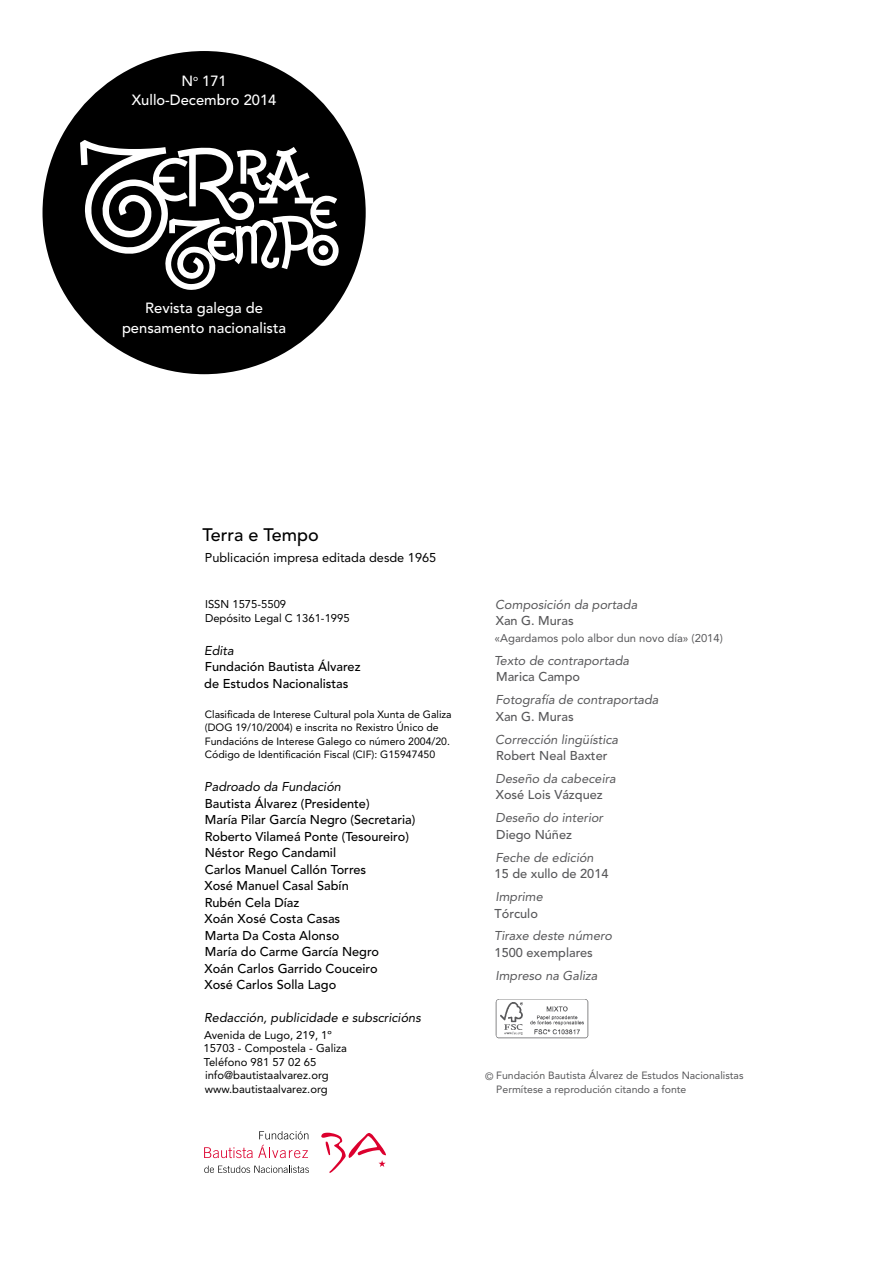
<style>
.page{position:relative;width:893px;height:1263px;background:#fff}
.page>*{position:absolute;margin:0;border:0;box-sizing:border-box;transform-origin:0 0}
.t1{font:500 18px "Avenir";color:#000}
.t2{font:500 14.7px/19.5px "Avenir";color:#fff;text-align:center}
.t3{font:500 12.75px/16.5px "Avenir";color:#000}
.t4{font:italic 12.75px "Avenir";color:#58585a}
.t5{font:500 12.75px "Avenir";color:#58585a}
.t6{font:italic 12.75px "Avenir";color:#000}
.t7{font:12.75px "Avenir";color:#000}
.t8{font:11.25px/13.5px "Avenir";color:#000}
.t9{font:11.25px "Avenir";color:#58585a}
.t10{font:10.5px/13.5px "Avenir";color:#000}
.t11{font:10.5px/13.5px "Avenir";color:#58585a}
</style>
<div class="page">
<div style="left:43px;top:51px;width:323px;height:323px;background:#000;border-radius:50%"></div>
<svg style="left:80px;top:140px;width:259px;height:150px"></svg>
<img style="left:495px;top:999px;width:94px;height:40px">
<svg style="left:259px;top:1131px;width:49px;height:8px"></svg>
<svg style="left:204px;top:1165px;width:105px;height:8px"></svg>
<svg style="left:204px;top:1145px;width:104px;height:13px"></svg>
<svg style="left:321px;top:1133px;width:65px;height:40px"></svg>
<p class="t2" style="left:132px;top:72px;width:146px">N<sup>o</sup> 171<br>Xullo-Decembro 2014</p>
<p class="t2" style="left:122px;top:299px;width:166px">Revista galega de pensamento nacionalista</p>
<h1 class="t1" style="left:202px;top:524px;width:118px">Terra e Tempo</h1>
<p class="t7" style="left:205px;top:550px;width:233px">Publicación impresa editada desde 1965</p>
<p class="t8" style="left:205px;top:598px;width:146px">ISSN 1575-5509<br>Depósito Legal C 1361-1995</p>
<p class="t6" style="left:204px;top:643px;width:31px">Edita</p>
<p class="t3" style="left:204px;top:659px;width:158px">Fundación Bautista Álvarez de Estudos Nacionalistas</p>
<p class="t10" style="left:205px;top:707px;width:248px">Clasificada de Interese Cultural pola Xunta de Galiza (DOG 19/10/2004) e inscrita no Rexistro Único de Fundacións de Interese Galego co número 2004/20.<br>Código de Identificación Fiscal (CIF): G15947450</p>
<p class="t6" style="left:204px;top:779px;width:138px">Padroado da Fundación</p>
<p class="t3" style="left:204px;top:795px;width:212px">Bautista Álvarez (Presidente)<br>María Pilar García Negro (Secretaria)<br>Roberto Vilameá Ponte (Tesoureiro)<br>Néstor Rego Candamil<br>Carlos Manuel Callón Torres<br>Xosé Manuel Casal Sabín<br>Rubén Cela Díaz<br>Xoán Xosé Costa Casas<br>Marta Da Costa Alonso<br>María do Carme García Negro<br>Xoán Carlos Garrido Couceiro<br>Xosé Carlos Solla Lago</p>
<p class="t6" style="left:204px;top:1010px;width:218px">Redacción, publicidade e subscricións</p>
<p class="t8" style="left:204px;top:1028px;width:145px">Avenida de Lugo, 219, 1º<br>15703 - Compostela - Galiza<br>Teléfono 981 57 02 65 info@bautistaalvarez.org www.bautistaalvarez.org</p>
<p class="t4" style="left:495px;top:597px;width:143px">Composición da portada</p>
<p class="t5" style="left:496px;top:614px;width:80px">Xan G. Muras</p>
<p class="t9" style="left:495px;top:631px;width:230px">«Agardamos polo albor dun novo día» (2014)</p>
<p class="t4" style="left:494px;top:653px;width:137px">Texto de contraportada</p>
<p class="t5" style="left:496px;top:669px;width:86px">Marica Campo</p>
<p class="t4" style="left:495px;top:692px;width:165px">Fotografía de contraportada</p>
<p class="t5" style="left:496px;top:709px;width:80px">Xan G. Muras</p>
<p class="t4" style="left:495px;top:732px;width:124px">Corrección lingüística</p>
<p class="t5" style="left:496px;top:748px;width:113px">Robert Neal Baxter</p>
<p class="t4" style="left:496px;top:771px;width:122px">Deseño da cabeceira</p>
<p class="t5" style="left:496px;top:788px;width:109px">Xosé Lois Vázquez</p>
<p class="t4" style="left:496px;top:810px;width:109px">Deseño do interior</p>
<p class="t5" style="left:496px;top:827px;width:77px">Diego Núñez</p>
<p class="t4" style="left:495px;top:850px;width:100px">Feche de edición</p>
<p class="t5" style="left:495px;top:866px;width:115px">15 de xullo de 2014</p>
<p class="t4" style="left:495px;top:889px;width:49px">Imprime</p>
<p class="t5" style="left:495px;top:906px;width:45px">Tórculo</p>
<p class="t4" style="left:494px;top:928px;width:119px">Tiraxe deste número</p>
<p class="t5" style="left:495px;top:945px;width:100px">1500 exemplares</p>
<p class="t4" style="left:495px;top:968px;width:104px">Impreso na Galiza</p>
<p class="t11" style="left:496px;top:1069px;width:249px;text-indent:-11px">© Fundación Bautista Álvarez de Estudos Nacionalistas<br>Permítese a reprodución citando a fonte</p>
</div>
